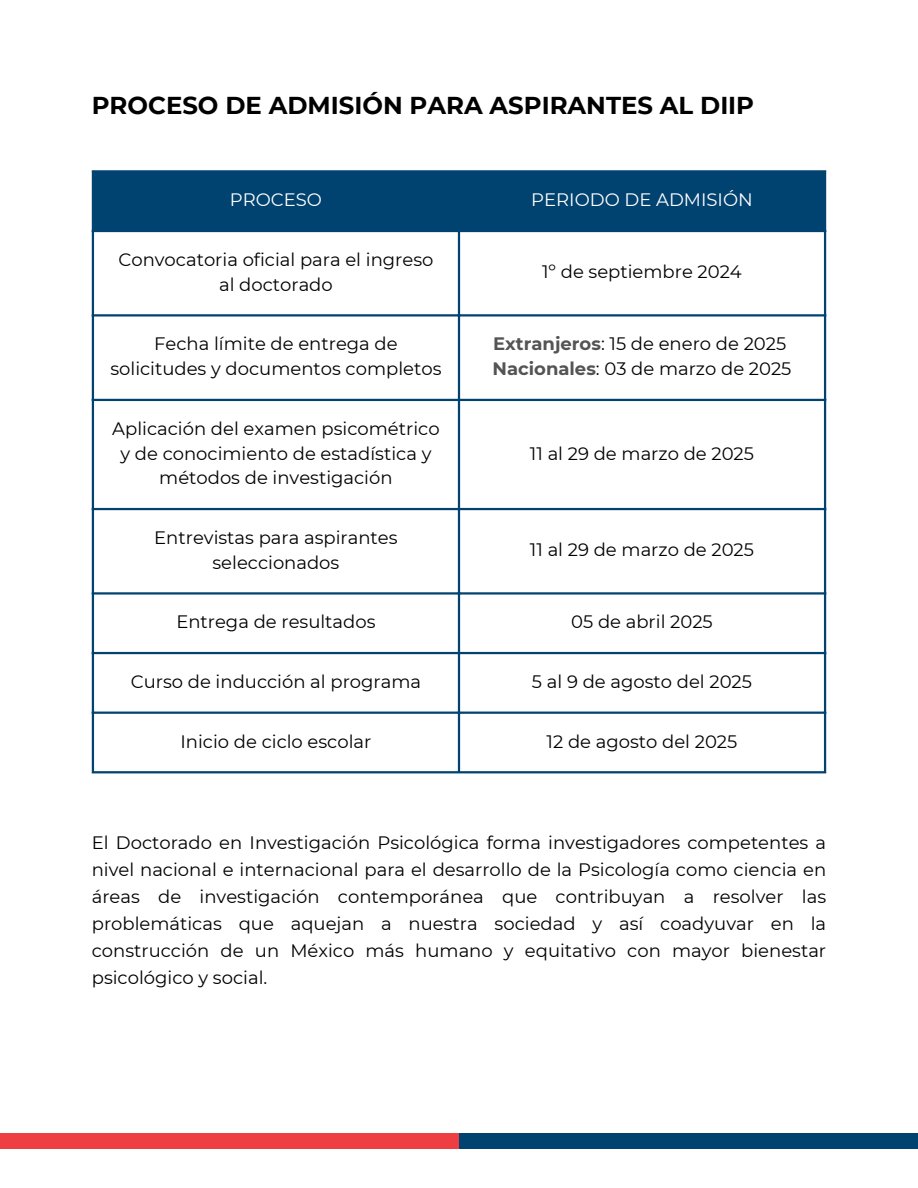
<style>
.page{position:relative;width:918px;height:1188px;background:#fff}
.page>*{position:absolute;margin:0;border:0;box-sizing:border-box;transform-origin:0 0}
.t1{font:700 24.45px "Montserrat";color:#000}
.t2{font:18px/24.8px "Montserrat";color:#000;text-align:center}
.t3{font:18px "Montserrat";color:#fff}
.s1{font-weight:700;color:#545454}
</style>
<div class="page">
<div style="left:0;top:1133px;width:459px;height:15px;background:#ef3e42"></div>
<div style="left:459px;top:1133px;width:459px;height:15px;background:#004270"></div>
<div style="left:94px;top:173px;width:730px;height:57px;background:#004270"></div>
<hr style="left:92px;top:173px;width:2px;height:598px;background:#004270">
<hr style="left:458px;top:173px;width:2px;height:598px;background:#004270">
<hr style="left:824px;top:173px;width:2px;height:598px;background:#004270">
<hr style="left:92px;top:170px;width:734px;height:3px;background:#004270">
<hr style="left:92px;top:230px;width:734px;height:2px;background:#004270">
<hr style="left:92px;top:314px;width:734px;height:3px;background:#004270">
<hr style="left:92px;top:399px;width:734px;height:2px;background:#004270">
<hr style="left:92px;top:508px;width:734px;height:2px;background:#004270">
<hr style="left:92px;top:592px;width:734px;height:3px;background:#004270">
<hr style="left:92px;top:652px;width:734px;height:2px;background:#004270">
<hr style="left:92px;top:712px;width:734px;height:2px;background:#004270">
<hr style="left:92px;top:771px;width:734px;height:2px;background:#004270">
<h1 class="t1" style="left:92px;top:90px;width:664px">PROCESO DE ADMISIÓN PARA ASPIRANTES AL DIIP</h1>
<p class="t3" style="left:230px;top:189px;width:94px">PROCESO</p>
<p class="t3" style="left:531px;top:189px;width:223px">PERIODO DE ADMISIÓN</p>
<p class="t2" style="left:118px;top:247px;width:316px">Convocatoria oficial para el ingreso al doctorado</p>
<p class="t2" style="left:542px;top:259px;width:201px">1º de septiembre 2024</p>
<p class="t2" style="left:110px;top:331px;width:333px">Fecha límite de entrega de solicitudes y documentos completos</p>
<p class="t2" style="left:493px;top:331px;width:295px"><span class="s1">Extranjeros</span>: 15 de enero de 2025</p>
<p class="t2" style="left:493px;top:356px;width:300px"><span class="s1">Nacionales</span>: 03 de marzo de 2025</p>
<p class="t2" style="left:112px;top:416px;width:329px">Aplicación del examen psicométrico y de conocimiento de estadística y métodos de investigación</p>
<p class="t2" style="left:154px;top:525px;width:245px">Entrevistas para aspirantes seleccionados</p>
<p class="t2" style="left:530px;top:441px;width:226px">11 al 29 de marzo de 2025</p>
<p class="t2" style="left:530px;top:537px;width:226px">11 al 29 de marzo de 2025</p>
<p class="t2" style="left:176px;top:609px;width:201px">Entrega de resultados</p>
<p class="t2" style="left:571px;top:609px;width:143px">05 de abril 2025</p>
<p class="t2" style="left:131px;top:669px;width:292px">Curso de inducción al programa</p>
<p class="t2" style="left:532px;top:669px;width:222px">5 al 9 de agosto del 2025</p>
<p class="t2" style="left:180px;top:729px;width:192px">Inicio de ciclo escolar</p>
<p class="t2" style="left:547px;top:729px;width:192px">12 de agosto del 2025</p>
<p class="t2" style="left:92px;top:829px;width:736px;line-height:27px;text-align:justify">El Doctorado en Investigación Psicológica forma investigadores competentes a nivel nacional e internacional para el desarrollo de la Psicología como ciencia en áreas de investigación contemporánea que contribuyan a resolver las problemáticas que aquejan a nuestra sociedad y así coadyuvar en la construcción de un México más humano y equitativo con mayor bienestar psicológico y social.</p>
</div>
